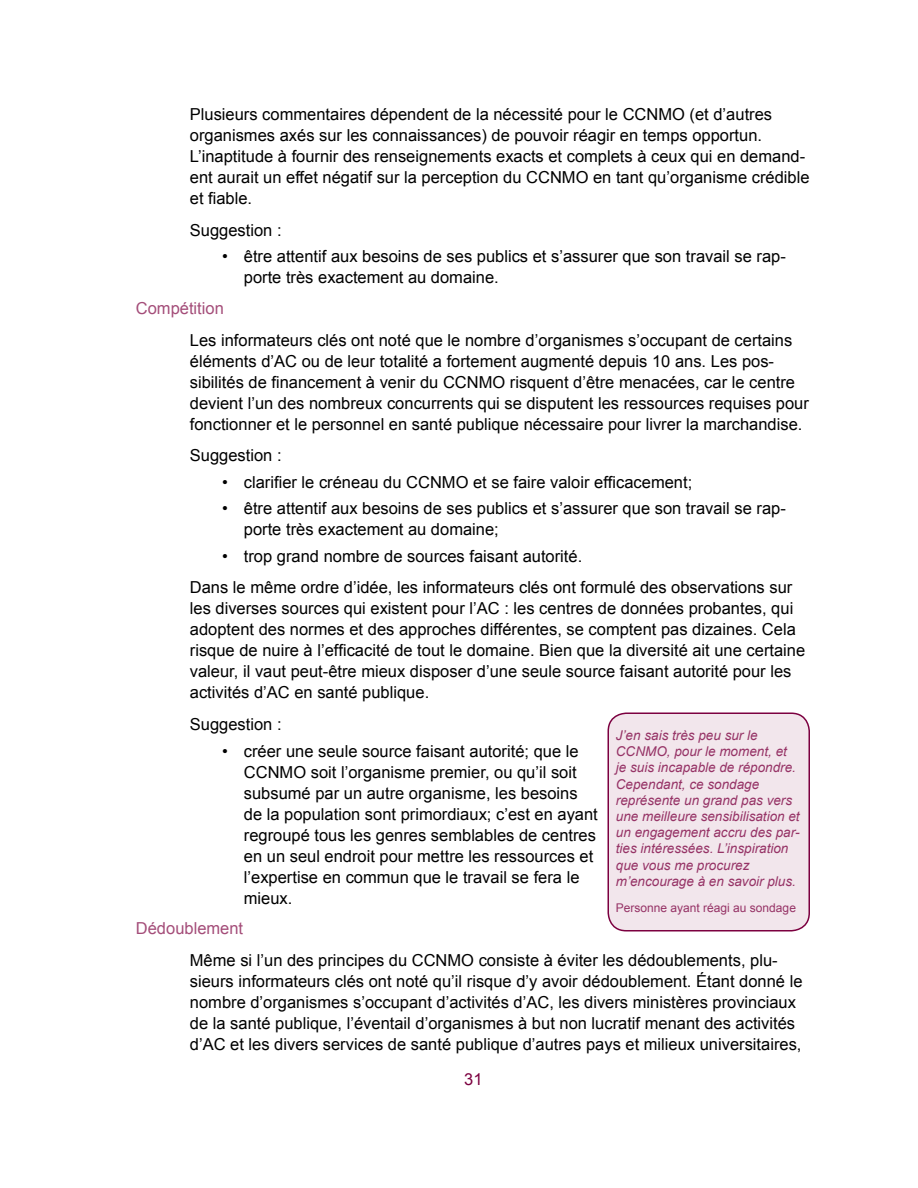
<style>
.page{position:relative;width:918px;height:1188px;background:#fff}
.page>*{position:absolute;margin:0;border:0;box-sizing:border-box;transform-origin:0 0}
.t1{font:16.5px/21px "Arial";color:#000}
.t2{font:16.5px "Arial";color:#a44d79}
.t3{font:16.5px "Arial";color:#7c0040}
.t4{font:italic 13.5px/16.2px "Arial";color:#963366}
.t5{font:12px "Arial";color:#963366}
</style>
<div class="page">
<div style="left:608px;top:713px;width:201px;height:218px;background:#f2e6ec;border-radius:18px"></div>
<div style="left:608px;top:712px;width:202px;height:220px;border:2px solid #7c0040;border-radius:18px"></div>
<p class="t1" style="left:190px;top:104px;width:621px">Plusieurs commentaires dépendent de la nécessité pour le CCNMO (et d’autres organismes axés sur les connaissances) de pouvoir réagir en temps opportun.<br>L’inaptitude à fournir des renseignements exacts et complets à ceux qui en demand&shy;ent aurait un effet négatif sur la perception du CCNMO en tant qu’organisme crédible et fiable.</p>
<p class="t1" style="left:190px;top:220px;width:93px">Suggestion :</p>
<p class="t1" style="left:244px;top:246px;width:544px;text-indent:-22px">• être attentif aux besoins de ses publics et s’assurer que son travail se rap&shy;porte très exactement au domaine.</p>
<p class="t2" style="left:136px;top:297px;width:90px">Compétition</p>
<p class="t1" style="left:190px;top:330px;width:621px">Les informateurs clés ont noté que le nombre d’organismes s’occupant de certains éléments d’AC ou de leur totalité a fortement augmenté depuis 10 ans. Les pos&shy;sibilités de financement à venir du CCNMO risquent d’être menacées, car le centre devient l’un des nombreux concurrents qui se disputent les ressources requises pour fonctionner et le personnel en santé publique nécessaire pour livrer la marchandise.</p>
<p class="t1" style="left:190px;top:445px;width:93px">Suggestion :</p>
<p class="t1" style="left:222px;top:472px;width:471px">• clarifier le créneau du CCNMO et se faire valoir efficacement;</p>
<p class="t1" style="left:244px;top:498px;width:544px;text-indent:-22px">• être attentif aux besoins de ses publics et s’assurer que son travail se rap&shy;porte très exactement au domaine;</p>
<p class="t1" style="left:190px;top:540px;width:604px;line-height:31.8px;text-indent:32px">• trop grand nombre de sources faisant autorité.<br>Dans le même ordre d’idée, les informateurs clés ont formulé des observations sur</p>
<p class="t1" style="left:190px;top:598px;width:617px">les diverses sources qui existent pour l’AC : les centres de données probantes, qui adoptent des normes et des approches différentes, se comptent pas dizaines. Cela risque de nuire à l’efficacité de tout le domaine. Bien que la diversité ait une certaine valeur, il vaut peut-être mieux disposer d’une seule source faisant autorité pour les activités d’AC en santé publique.</p>
<p class="t1" style="left:190px;top:714px;width:93px">Suggestion :</p>
<p class="t1" style="left:244px;top:741px;width:356px;text-indent:-22px">• créer une seule source faisant autorité; que le CCNMO soit l’organisme premier, ou qu’il soit subsumé par un autre organisme, les besoins de la population sont primordiaux; c’est en ayant regroupé tous les genres semblables de centres en un seul endroit pour mettre les ressources et l’expertise en commun que le travail se fera le mieux.</p>
<p class="t2" style="left:136px;top:918px;width:109px">Dédoublement</p>
<p class="t1" style="left:190px;top:950px;width:614px">Même si l’un des principes du CCNMO consiste à éviter les dédoublements, plu&shy;sieurs informateurs clés ont noté qu’il risque d’y avoir dédoublement. Étant donné le nombre d’organismes s’occupant d’activités d’AC, les divers ministères provinciaux de la santé publique, l’éventail d’organismes à but non lucratif menant des activités d’AC et les divers services de santé publique d’autres pays et milieux universitaires,</p>
<p class="t4" style="left:616px;top:727px;width:185px">J’en sais très peu sur le<br>CCNMO, pour le moment, et je suis incapable de répondre.<br>Cependant, ce sondage représente un grand pas vers une meilleure sensibilisation et un engagement accru des par&shy;ties intéressées. L’inspiration que vous me procurez m’encourage à en savoir plus.</p>
<p class="t5" style="left:616px;top:900px;width:182px">Personne ayant réagi au sondage</p>
<p class="t3" style="left:464px;top:1068px;width:20px">31</p>
</div>
